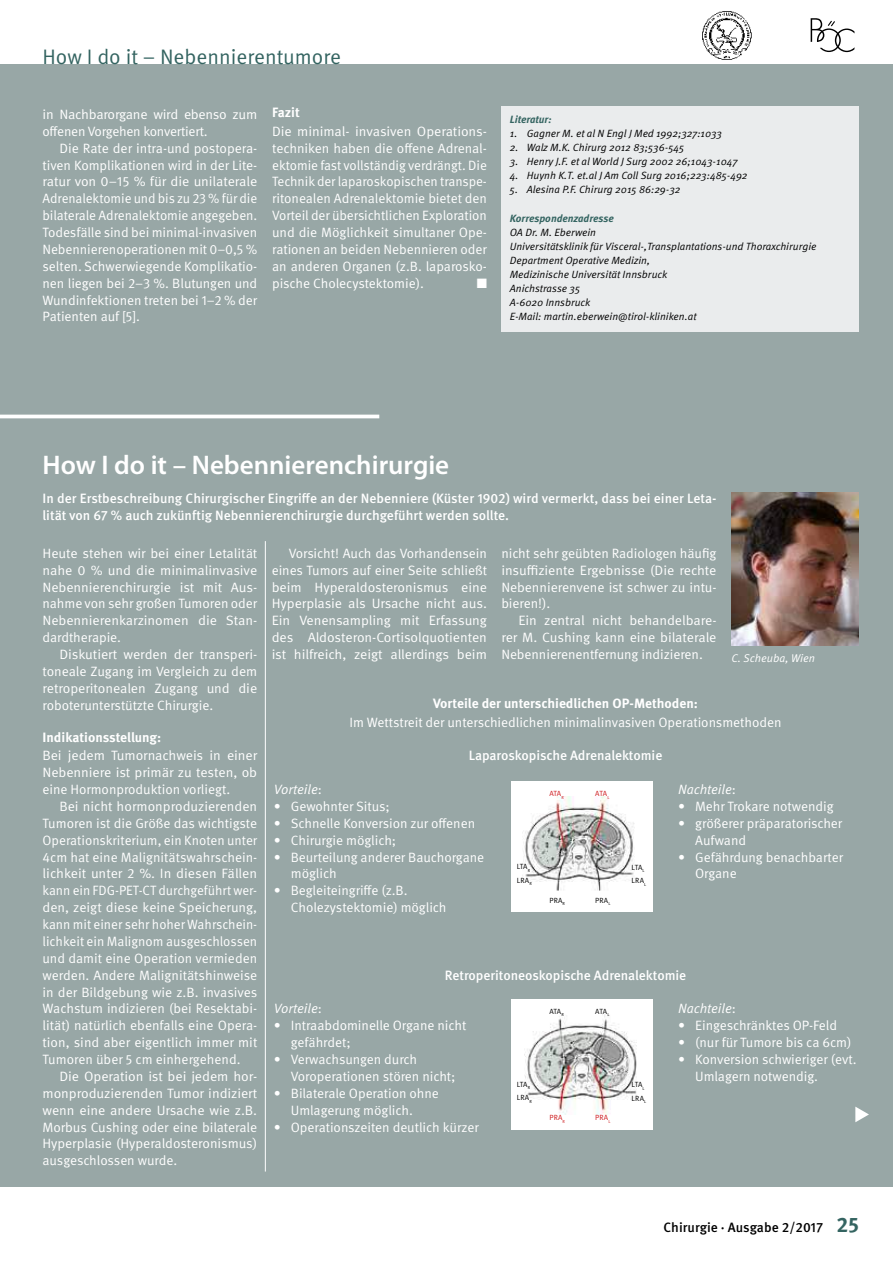
<style>
.page{position:relative;width:893px;height:1263px;background:#fff}
.page>*{position:absolute;margin:0;border:0;box-sizing:border-box;transform-origin:0 0}
.t1{font:600 27px "Myriad Pro";color:#fff}
.t2{font:21px "Meta OT";color:#346461}
.t3{font:13.5px/16.8px "Meta OT";letter-spacing:-.005em;color:#fff;text-align:justify}
.t4{font:500 13.5px/16.5px "Meta OT";letter-spacing:-.005em;color:#fff}
.t5{font:700 13.5px "Meta OT";color:#fff}
.t6{font:italic 13.5px "Meta OT";letter-spacing:-.005em;color:#fff}
.t7{font:500 13.5px "Meta OT";color:#000}
.t8{font:13.5px "Zapf Dingbats";color:#fff}
.t9{font:italic 11.25px "Meta OT";color:#fff}
.t10{font:italic 10.5px/14.1px "Meta OT";color:#000}
.t11{font:italic 700 10.5px "Meta OT";letter-spacing:-.005em;color:#346461}
.t12{font:7.5px "Meta OT";letter-spacing:.005em;color:#000}
.t13{font:7.5px "Meta OT";letter-spacing:.005em;color:#cd171a}
.s1{font-style:normal}
.s2{font-weight:700;font-size:21px;color:#346461}
</style>
<div class="page">
<div style="left:0;top:60px;width:893px;height:1126px;background:#98a7a6"></div>
<div style="left:0;top:0;width:893px;height:64px;background:#fff"></div>
<svg style="left:811px;top:18px;width:43px;height:34px"></svg>
<img style="left:702px;top:11px;width:50px;height:49px">
<hr style="left:265px;top:541px;width:1px;height:630px;background:#fff">
<img style="left:731px;top:492px;width:128px;height:153px">
<div style="left:501px;top:106px;width:358px;height:226px;background:#eaeced"></div>
<hr style="left:0;top:415px;width:379px;height:3px;background:#fff">
<div style="left:511px;top:782px;width:141px;height:130px;background:#fff"></div>
<img style="left:522px;top:796px;width:113px;height:95px">
<div style="left:511px;top:999px;width:141px;height:130px;background:#fff"></div>
<img style="left:524px;top:1014px;width:113px;height:101px">
<svg style="left:855px;top:1106px;width:14px;height:16px"></svg>
<h2 class="t2" style="left:43px;top:43px;width:300px">How I do it – Nebennierentumore</h2>
<p class="t3" style="left:43px;top:106px;width:216px">in Nachbarorgane wird ebenso zum offenen Vorgehen konvertiert.</p>
<p class="t3" style="left:43px;top:140px;width:216px;text-indent:17px">Die Rate der intra-und postopera&shy;tiven Komplikationen wird in der Lite&shy;ratur von 0–15 % für die unilaterale Adrenalektomie und bis zu 23 % für die bilaterale Adrenalektomie angegeben.<br>Todesfälle sind bei minimal-invasiven Nebennierenoperationen mit 0–0,5 % selten. Schwerwiegende Komplikatio&shy;nen liegen bei 2–3 %. Blutungen und Wundinfektionen treten bei 1–2 % der Patienten auf [5].</p>
<p class="t5" style="left:272px;top:104px;width:29px">Fazit</p>
<p class="t3" style="left:272px;top:123px;width:216px">Die minimal- invasiven Operations&shy;techniken haben die offene Adrenal&shy;ektomie fast vollständig verdrängt. Die Technik der laparoskopischen transpe&shy;ritonealen Adrenalektomie bietet den Vorteil der übersichtlichen Exploration und die Möglichkeit simultaner Ope&shy;rationen an beiden Nebennieren oder an anderen Organen (z.B. laparosko&shy;pische Cholecystektomie).</p>
<p class="t8" style="left:477px;top:277px;width:12px">■</p>
<p class="t11" style="left:510px;top:112px;width:43px">Literatur:</p>
<p class="t10" style="left:510px;top:126px;width:214px">1. Gagner M. et al N Engl J Med 1992;327:1033</p>
<p class="t10" style="left:510px;top:141px;width:176px">2. Walz M.K. Chirurg 2012 83;536-545</p>
<p class="t10" style="left:510px;top:155px;width:229px">3. Henry J.F. et al World J Surg 2002 26;1043-1047</p>
<p class="t10" style="left:510px;top:169px;width:239px">4. Huynh K.T. et.al J Am Coll Surg 2016;223:485-492</p>
<p class="t10" style="left:510px;top:183px;width:172px">5. Alesina P.F. Chirurg 2015 86:29-32</p>
<p class="t11" style="left:510px;top:211px;width:106px">Korrespondenzadresse</p>
<p class="t10" style="left:510px;top:225px;width:308px">OA Dr. M. Eberwein<br>Universitätsklinik für Visceral-,Transplantations-und Thoraxchirurgie Department Operative Medizin,<br>Medizinische Universität Innsbruck<br>Anichstrasse 35<br>A-6020 Innsbruck<br>E-Mail: martin.eberwein@tirol-kliniken.at</p>
<h1 class="t1" style="left:43px;top:448px;width:408px">How I do it – Nebennierenchirurgie</h1>
<p class="t4" style="left:43px;top:491px;width:675px">In der Erstbeschreibung Chirurgischer Eingriffe an der Nebenniere (Küster 1902) wird vermerkt, dass bei einer Leta&shy;lität von 67 % auch zukünftig Nebennierenchirurgie durchgeführt werden sollte.</p>
<p class="t3" style="left:43px;top:545px;width:216px">Heute stehen wir bei einer Letalität nahe 0 % und die minimalinvasive Nebennierenchirurgie ist mit Aus&shy;nahme von sehr großen Tumoren oder Nebennierenkarzinomen die Stan&shy;dardtherapie.</p>
<p class="t3" style="left:43px;top:646px;width:216px;text-indent:17px">Diskutiert werden der transperi&shy;toneale Zugang im Vergleich zu dem retroperitonealen Zugang und die roboterunterstützte Chirurgie.</p>
<p class="t5" style="left:43px;top:729px;width:120px">Indikationsstellung:</p>
<p class="t3" style="left:43px;top:748px;width:216px">Bei jedem Tumornachweis in einer Nebenniere ist primär zu testen, ob eine Hormonproduktion vorliegt.</p>
<p class="t3" style="left:43px;top:798px;width:216px;text-indent:17px">Bei nicht hormonproduzierenden Tumoren ist die Größe das wichtigste Operationskriterium, ein Knoten unter 4cm hat eine Malignitätswahrschein&shy;lichkeit unter 2 %. In diesen Fällen kann ein FDG-PET-CT durchgeführt wer&shy;den, zeigt diese keine Speicherung, kann mit einer sehr hoher Wahrschein&shy;lichkeit ein Malignom ausgeschlossen und damit eine Operation vermieden werden. Andere Malignitätshinweise in der Bildgebung wie z.B. invasives Wachstum indizieren (bei Resektabi&shy;lität) natürlich ebenfalls eine Opera&shy;tion, sind aber eigentlich immer mit Tumoren über 5 cm einhergehend.</p>
<p class="t3" style="left:43px;top:1068px;width:216px;text-indent:17px">Die Operation ist bei jedem hor&shy;monproduzierenden Tumor indiziert wenn eine andere Ursache wie z.B.<br>Morbus Cushing oder eine bilaterale Hyperplasie (Hyperaldosteronismus) ausgeschlossen wurde.</p>
<p class="t3" style="left:272px;top:545px;width:217px;text-indent:17px">Vorsicht! Auch das Vorhandensein eines Tumors auf einer Seite schließt beim Hyperaldosteronismus eine Hyperplasie als Ursache nicht aus.<br>Ein Venensampling mit Erfassung des Aldosteron-Cortisolquotienten ist hilfreich, zeigt allerdings beim</p>
<p class="t3" style="left:501px;top:545px;width:217px">nicht sehr geübten Radiologen häufig insuffiziente Ergebnisse (Die rechte Nebennierenvene ist schwer zu intu&shy;bieren!).</p>
<p class="t3" style="left:501px;top:613px;width:217px;text-indent:17px">Ein zentral nicht behandelbare&shy;rer M. Cushing kann eine bilaterale Nebennierenentfernung indizieren.</p>
<p class="t9" style="left:731px;top:651px;width:85px">C. Scheuba, Wien</p>
<p class="t5" style="left:433px;top:695px;width:266px">Vorteile der unterschiedlichen OP-Methoden:</p>
<p class="t3" style="left:350px;top:714px;width:433px">Im Wettstreit der unterschiedlichen minimalinvasiven Operationsmethoden</p>
<p class="t4" style="left:469px;top:748px;width:195px">Laparoskopische Adrenalektomie</p>
<p class="t6" style="left:274px;top:781px;width:50px">Vorteile<span class="s1">:</span></p>
<p class="t3" style="left:274px;top:798px;width:117px">• Gewohnter Situs;</p>
<p class="t3" style="left:274px;top:815px;width:203px">• Schnelle Konversion zur offenen</p>
<p class="t3" style="left:274px;top:832px;width:124px">• Chirurgie möglich;</p>
<p class="t3" style="left:291px;top:849px;width:195px;text-indent:-17px">• Beurteilung anderer Bauchorgane möglich</p>
<p class="t3" style="left:291px;top:883px;width:157px;text-indent:-17px">• Begleiteingriffe (z.B.<br>Cholezystektomie) möglich</p>
<p class="t13" style="left:549px;top:789px;width:16px">ATA<sub>R</sub></p>
<p class="t13" style="left:595px;top:789px;width:16px">ATA<sub>L</sub></p>
<p class="t12" style="left:517px;top:862px;width:15px">LTA<sub>R</sub></p>
<p class="t12" style="left:632px;top:862px;width:15px">LTA<sub>L</sub></p>
<p class="t12" style="left:517px;top:875px;width:17px">LRA<sub>R</sub></p>
<p class="t12" style="left:632px;top:876px;width:16px">LRA<sub>L</sub></p>
<p class="t12" style="left:549px;top:895px;width:17px">PRA<sub>R</sub></p>
<p class="t12" style="left:595px;top:895px;width:17px">PRA<sub>L</sub></p>
<p class="t6" style="left:678px;top:781px;width:59px">Nachteile<span class="s1">:</span></p>
<p class="t3" style="left:678px;top:798px;width:157px">• Mehr Trokare notwendig</p>
<p class="t3" style="left:695px;top:815px;width:149px;text-indent:-17px">• größerer präparatorischer<br>Aufwand</p>
<p class="t3" style="left:695px;top:849px;width:149px;text-indent:-17px">• Gefährdung benachbarter<br>Organe</p>
<p class="t4" style="left:445px;top:967px;width:243px">Retroperitoneoskopische Adrenalektomie</p>
<p class="t6" style="left:274px;top:1000px;width:50px">Vorteile<span class="s1">:</span></p>
<p class="t3" style="left:291px;top:1018px;width:177px;text-indent:-17px">• Intraabdominelle Organe nicht gefährdet;</p>
<p class="t3" style="left:291px;top:1051px;width:166px;text-indent:-17px">• Verwachsungen durch<br>Voroperationen stören nicht;</p>
<p class="t3" style="left:291px;top:1085px;width:150px;text-indent:-17px">• Bilaterale Operation ohne<br>Umlagerung möglich.</p>
<p class="t3" style="left:274px;top:1119px;width:206px">• Operationszeiten deutlich kürzer</p>
<p class="t12" style="left:549px;top:1006px;width:16px">ATA<sub>R</sub></p>
<p class="t12" style="left:595px;top:1006px;width:16px">ATA<sub>L</sub></p>
<p class="t12" style="left:517px;top:1079px;width:15px">LTA<sub>R</sub></p>
<p class="t12" style="left:632px;top:1080px;width:15px">LTA<sub>L</sub></p>
<p class="t12" style="left:517px;top:1093px;width:17px">LRA<sub>R</sub></p>
<p class="t12" style="left:632px;top:1093px;width:16px">LRA<sub>L</sub></p>
<p class="t13" style="left:549px;top:1113px;width:17px">PRA<sub>R</sub></p>
<p class="t13" style="left:595px;top:1113px;width:17px">PRA<sub>L</sub></p>
<p class="t6" style="left:678px;top:1000px;width:59px">Nachteile<span class="s1">:</span></p>
<p class="t3" style="left:678px;top:1018px;width:160px">• Eingeschränktes OP-Feld</p>
<p class="t3" style="left:678px;top:1034px;width:175px">• (nur für Tumore bis ca 6cm)</p>
<p class="t3" style="left:695px;top:1051px;width:163px;text-indent:-17px">• Konversion schwieriger (evt.<br>Umlagern notwendig.</p>
<p class="t7" style="left:663px;top:1219px;width:197px">Chirurgie · Ausgabe 2/2017 <span class="s2">25</span></p>
</div>
